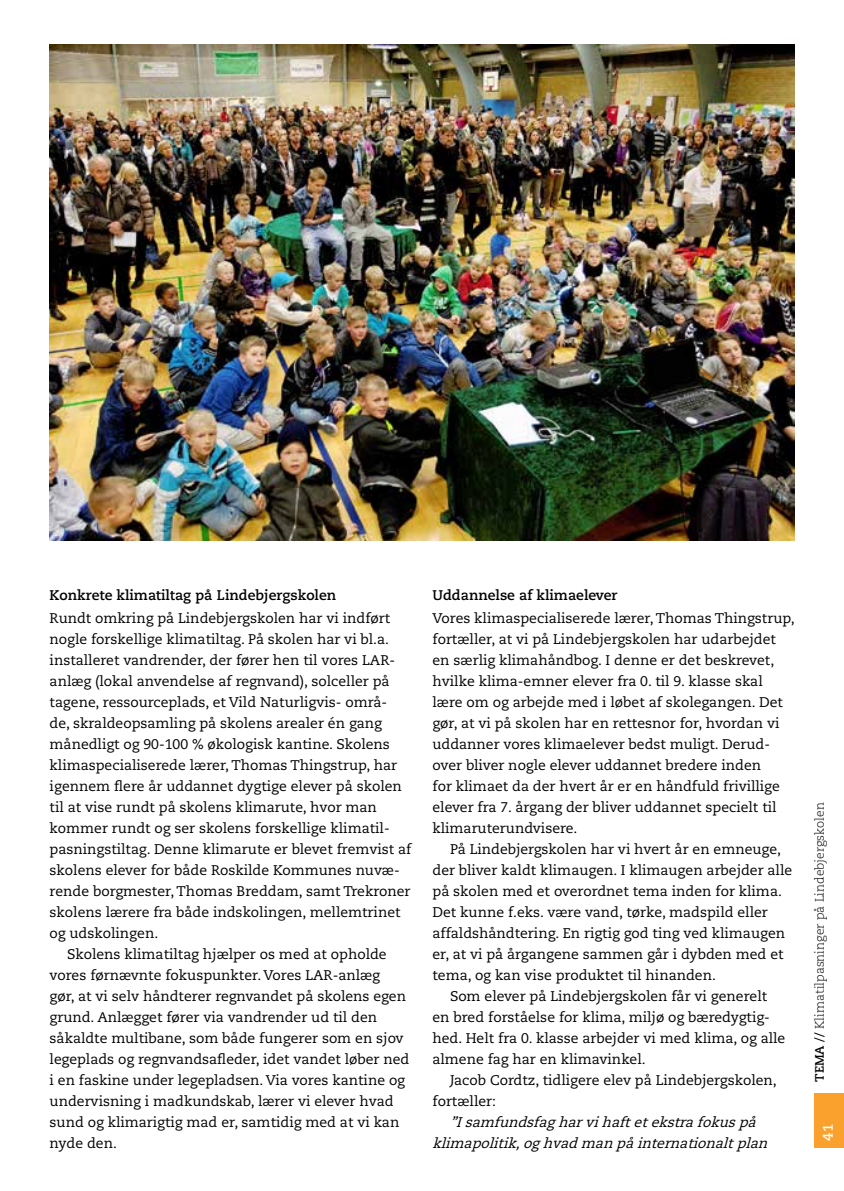
<style>
.page{position:relative;width:844px;height:1191px;background:#fff}
.page>*{position:absolute;margin:0;border:0;box-sizing:border-box;transform-origin:0 0}
.t1{font:14px/21px "Caecilia LT Std";color:#000}
.t2{font:italic 14px/21px "Caecilia LT Std";color:#000;text-align:center}
.t3{font:700 14px "Caecilia LT Std";color:#000}
.t4{font:700 14px "Caecilia LT Std";color:#fff}
.t5{font:300 12.25px "Caecilia LT Std";color:#000}
.s1{font-weight:700}
</style>
<div class="page">
<div style="left:814px;top:1093px;width:29px;height:55px;background:#f9a12c"></div>
<img style="left:50px;top:45px;width:744px;height:496px">
<p class="t3" style="left:50px;top:587px;width:288px">Konkrete klimatiltag på Lindebjergskolen</p>
<p class="t1" style="left:50px;top:607px;width:342px">Rundt omkring på Lindebjergskolen har vi indført</p>
<p class="t1" style="left:50px;top:628px;width:341px">nogle forskellige klimatiltag. På skolen har vi bl.a.</p>
<p class="t1" style="left:50px;top:649px;width:347px">installeret vandrender, der fører hen til vores LAR-</p>
<p class="t1" style="left:50px;top:670px;width:341px">anlæg (lokal anvendelse af regnvand), solceller på</p>
<p class="t1" style="left:50px;top:691px;width:339px">tagene, ressourceplads, et Vild Naturligvis- områ-</p>
<p class="t1" style="left:50px;top:712px;width:334px">de, skraldeopsamling på skolens arealer én gang</p>
<p class="t1" style="left:50px;top:733px;width:342px">månedligt og 90-100 % økologisk kantine. Skolens</p>
<p class="t1" style="left:50px;top:754px;width:349px">klimaspecialiserede lærer, Thomas Thingstrup, har</p>
<p class="t1" style="left:50px;top:775px;width:353px">igennem flere år uddannet dygtige elever på skolen</p>
<p class="t1" style="left:50px;top:796px;width:329px">til at vise rundt på skolens klimarute, hvor man</p>
<p class="t1" style="left:50px;top:817px;width:341px">kommer rundt og ser skolens forskellige klimatil-</p>
<p class="t1" style="left:50px;top:838px;width:363px">pasningstiltag. Denne klimarute er blevet fremvist af</p>
<p class="t1" style="left:50px;top:859px;width:351px">skolens elever for både Roskilde Kommunes nuvæ-</p>
<p class="t1" style="left:50px;top:880px;width:362px">rende borgmester, Thomas Breddam, samt Trekroner</p>
<p class="t1" style="left:50px;top:901px;width:352px">skolens lærere fra både indskolingen, mellemtrinet</p>
<p class="t1" style="left:50px;top:922px;width:110px">og udskolingen.</p>
<p class="t1" style="left:67px;top:943px;width:321px">Skolens klimatiltag hjælper os med at opholde</p>
<p class="t1" style="left:50px;top:964px;width:332px">vores førnævnte fokuspunkter. Vores LAR-anlæg</p>
<p class="t1" style="left:50px;top:985px;width:358px">gør, at vi selv håndterer regnvandet på skolens egen</p>
<p class="t1" style="left:50px;top:1006px;width:329px">grund. Anlægget fører via vandrender ud til den</p>
<p class="t1" style="left:50px;top:1027px;width:355px">såkaldte multibane, som både fungerer som en sjov</p>
<p class="t1" style="left:50px;top:1048px;width:361px">legeplads og regnvandsafleder, idet vandet løber ned</p>
<p class="t1" style="left:50px;top:1069px;width:357px">i en faskine under legepladsen. Via vores kantine og</p>
<p class="t1" style="left:50px;top:1090px;width:345px">undervisning i madkundskab, lærer vi elever hvad</p>
<p class="t1" style="left:50px;top:1111px;width:351px">sund og klimarigtig mad er, samtidig med at vi kan</p>
<p class="t1" style="left:50px;top:1132px;width:69px">nyde den.</p>
<p class="t3" style="left:432px;top:587px;width:186px">Uddannelse af klimaelever</p>
<p class="t1" style="left:432px;top:607px;width:364px">Vores klimaspecialiserede lærer, Thomas Thingstrup, fortæller, at vi på Lindebjergskolen har udarbejdet en særlig klimahåndbog. I denne er det beskrevet, hvilke klima-emner elever fra 0. til 9. klasse skal lære om og arbejde med i løbet af skolegangen. Det gør, at vi på skolen har en rettesnor for, hvordan vi uddanner vores klimaelever bedst muligt. Derud&shy;over bliver nogle elever uddannet bredere inden<br>for klimaet da der hvert år er en håndfuld frivillige elever fra 7. årgang der bliver uddannet specielt til klimaruterundvisere.</p>
<p class="t1" style="left:450px;top:838px;width:332px">På Lindebjergskolen har vi hvert år en emneuge,</p>
<p class="t1" style="left:432px;top:859px;width:361px">der bliver kaldt klimaugen. I klimaugen arbejder alle</p>
<p class="t1" style="left:432px;top:880px;width:351px">på skolen med et overordnet tema inden for klima.</p>
<p class="t1" style="left:432px;top:901px;width:337px">Det kunne f.eks. være vand, tørke, madspild eller</p>
<p class="t1" style="left:432px;top:922px;width:354px">affaldshåndtering. En rigtig god ting ved klimaugen</p>
<p class="t1" style="left:432px;top:943px;width:352px">er, at vi på årgangene sammen går i dybden med et</p>
<p class="t1" style="left:432px;top:964px;width:285px">tema, og kan vise produktet til hinanden.</p>
<p class="t1" style="left:450px;top:985px;width:318px">Som elever på Lindebjergskolen får vi generelt</p>
<p class="t1" style="left:432px;top:1006px;width:339px">en bred forståelse for klima, miljø og bæredygtig-</p>
<p class="t1" style="left:432px;top:1027px;width:354px">hed. Helt fra 0. klasse arbejder vi med klima, og alle</p>
<p class="t1" style="left:432px;top:1048px;width:215px">almene fag har en klimavinkel.</p>
<p class="t1" style="left:450px;top:1069px;width:328px">Jacob Cordtz, tidligere elev på Lindebjergskolen,</p>
<p class="t1" style="left:432px;top:1090px;width:65px">fortæller:</p>
<p class="t2" style="left:432px;top:1111px;width:340px">”Isamfundsfagharvihaftetekstrafokuspå klimapolitik,oghvad man påinternationaltplan</p>
<p class="t5" style="left:812px;top:1081px;width:281px;rotate:-90deg"><span class="s1">TEMA //</span> Klimatilpasninger på Lindebjergskolen</p>
<p class="t4" style="left:819px;top:1140px;width:18px;rotate:-90deg">41</p>
</div>
